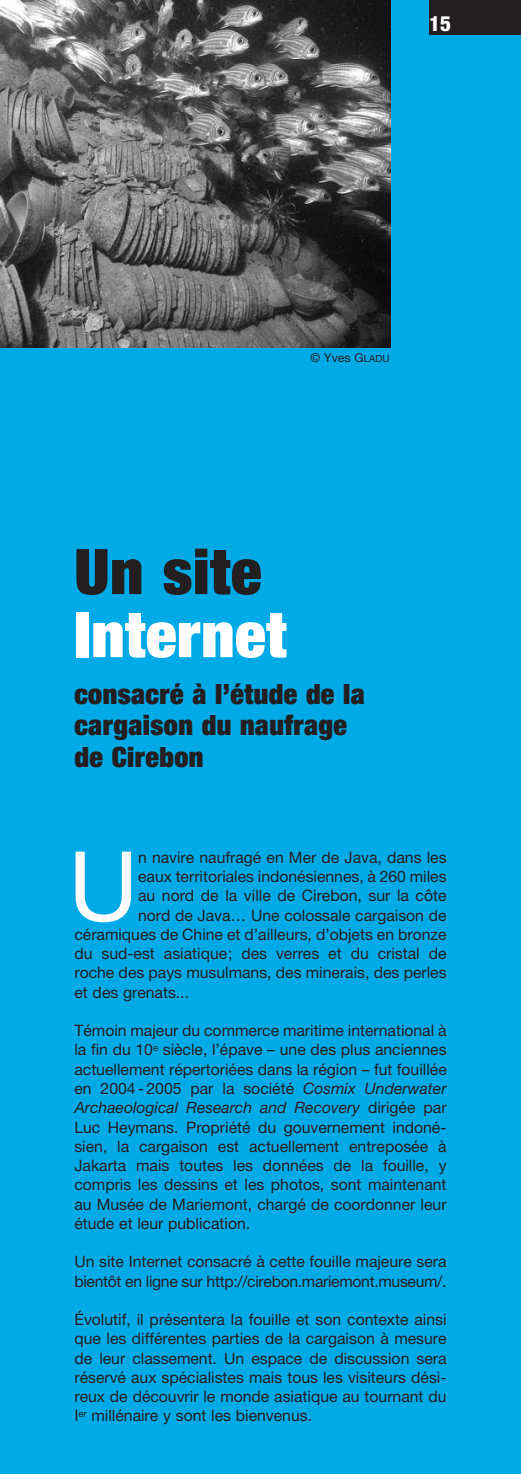
<style>
.page{position:relative;width:521px;height:1474px;background:#fff}
.page>*{position:absolute;margin:0;border:0;box-sizing:border-box;transform-origin:0 0}
.t1{font:96.6px "Helvetica Neue";color:#fff}
.t2{font:900 expanded 63px "Helvetica Neue";letter-spacing:.015em;color:#fff}
.t3{font:900 expanded 63px "Helvetica Neue";letter-spacing:.015em;color:#231f20}
.t4{font:900 expanded 28px/31.5px "Helvetica Neue";letter-spacing:.015em;color:#231f20}
.t5{font:800 condensed 21px "Helvetica Neue";color:#fff}
.t6{font:15.75px/19.2px "Helvetica Neue";color:#231f20;text-align:justify}
.t7{font:12.25px "Helvetica Neue";color:#231f20}
.s1{font-size:9.8px}
.s2{font-style:italic}
</style>
<div class="page">
<div style="left:0;top:0;width:521px;height:1473px;background:#00aae7"></div>
<div style="left:429px;top:0;width:92px;height:35px;background:#231f20"></div>
<img style="left:0;top:0;width:390px;height:347px">
<h3 class="t5" style="left:429px;top:16px;width:23px">15</h3>
<p class="t7" style="left:310px;top:353px;width:81px">© Yves G<span class="s1">LADU</span></p>
<h2 class="t3" style="left:74px;top:549px;width:188px">Un site</h2>
<h2 class="t2" style="left:74px;top:612px;width:213px">Internet</h2>
<h3 class="t4" style="left:74px;top:680px;width:292px">consacré à l’étude de la cargaison du naufrage de Cirebon</h3>
<h1 class="t1" style="left:68px;top:851px;width:71px">U</h1>
<p class="t6" style="left:138px;top:849px;width:310px">n navire naufragé en Mer de Java, dans les</p>
<p class="t6" style="left:138px;top:868px;width:310px">eaux territoriales indonésiennes, à 260 miles</p>
<p class="t6" style="left:138px;top:887px;width:310px">au nord de la ville de Cirebon, sur la côte</p>
<p class="t6" style="left:138px;top:907px;width:310px">nord de Java… Une colossale cargaison de</p>
<p class="t6" style="left:74px;top:926px;width:374px">céramiques de Chine et d’ailleurs, d’objets en bronze</p>
<p class="t6" style="left:74px;top:945px;width:374px">du sud-est asiatique; des verres et du cristal de</p>
<p class="t6" style="left:74px;top:964px;width:374px">roche des pays musulmans, des minerais, des perles</p>
<p class="t6" style="left:74px;top:984px;width:116px">et des grenats...</p>
<p class="t6" style="left:74px;top:1022px;width:374px">Témoin majeur du commerce maritime international à la fin du 10<sup>e</sup> siècle, l’épave – une des plus anciennes actuellement répertoriées dans la région – fut fouillée en 2004 - 2005 par la société <span class="s2">Cosmix Underwater Archaeological Research and Recovery</span> dirigée par Luc Heymans. Propriété du gouvernement indoné&shy;sien, la cargaison est actuellement entreposée à Jakarta mais toutes les données de la fouille, y compris les dessins et les photos, sont maintenant au Musée de Mariemont, chargé de coordonner leur étude et leur publication.</p>
<p class="t6" style="left:74px;top:1253px;width:374px">Un site Internet consacré à cette fouille majeure sera bientôt en ligne sur http://cirebon.mariemont.museum/.</p>
<p class="t6" style="left:74px;top:1311px;width:374px">Évolutif, il présentera la fouille et son contexte ainsi que les différentes parties de la cargaison à mesure de leur classement. Un espace de discussion sera réservé aux spécialistes mais tous les visiteurs dési&shy;reux de découvrir le monde asiatique au tournant du I<sup>er</sup> millénaire y sont les bienvenus.</p>
</div>
